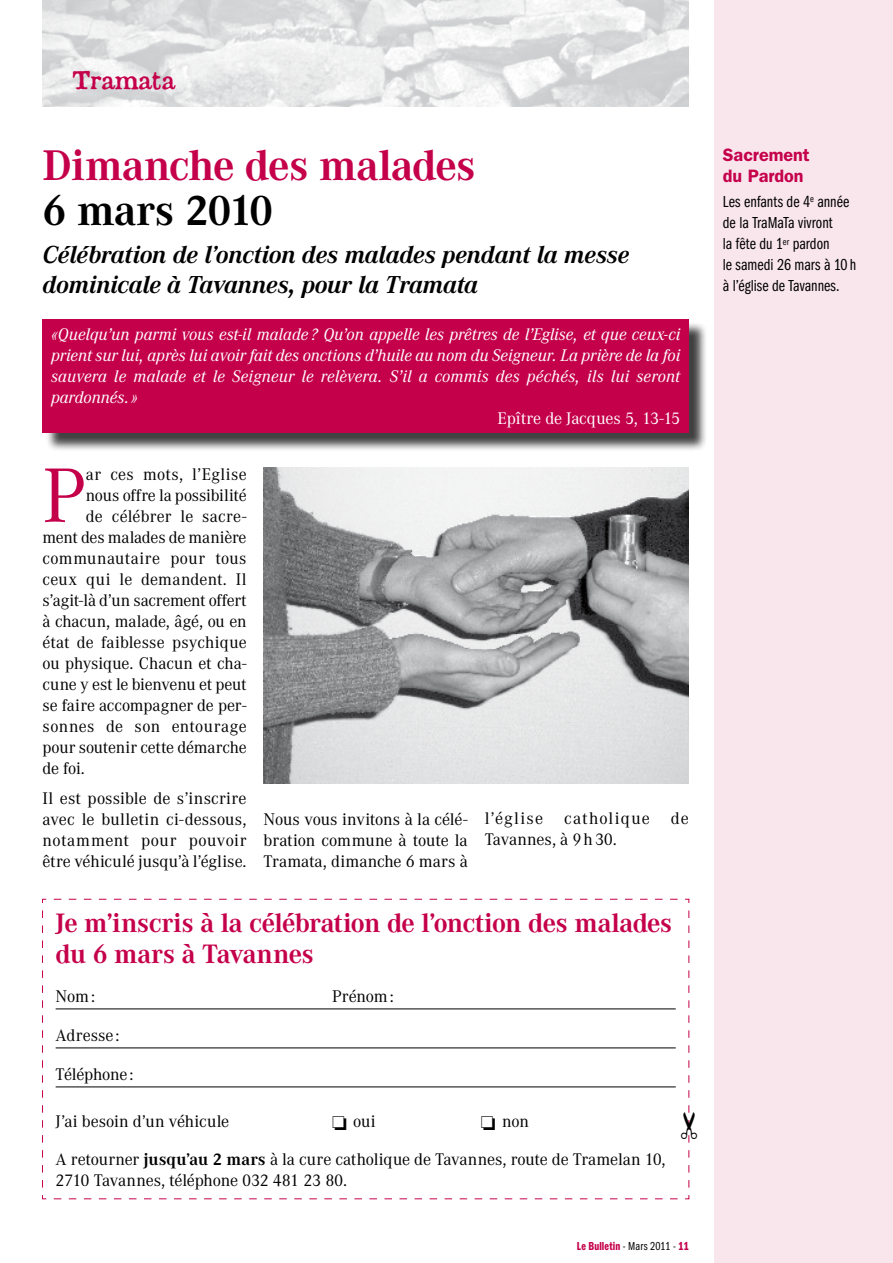
<style>
.page{position:relative;width:893px;height:1263px;background:#fff}
.page>*{position:absolute;margin:0;border:0;box-sizing:border-box;transform-origin:0 0}
.t1{font:75.6px "Corporate ABQ";color:#c5004b}
.t2{font:700 42px "Corporate ABQ";letter-spacing:-.02em;color:#c5004b}
.t3{font:700 42px "Corporate ABQ";letter-spacing:-.03em;color:#000}
.t4{font:700 26.1px/31.5px "Corporate ABQ";letter-spacing:-.02em;color:#c5004b}
.t5{font:italic 700 24px/30px "Corporate ABQ";letter-spacing:-.015em;color:#000}
.t6{font:24px "Attic";color:#c5004b}
.t7{font:600 18px/21px "Franklin Gothic";color:#c5004b}
.t8{font:16.5px/21px "Corporate ABQ";color:#000;text-align:justify}
.t9{font:italic 16.5px/21px "Corporate ABQ";letter-spacing:.01em;color:#fff;text-align:justify}
.t10{font:16.5px/21px "Franklin Gothic Book Cmpr";color:#000}
.t11{font:16.5px "Corporate ABQ";letter-spacing:.025em;color:#000}
.t12{font:16.5px "Corporate ABQ";letter-spacing:-.01em;color:#fff}
.t13{font:16.5px "Corporate ABQ";letter-spacing:.03em;color:#000}
.t14{font:16.5px "Corporate ABQ";letter-spacing:.06em;color:#000}
.t15{font:12px "Franklin Gothic Demi Cmpr";letter-spacing:.015em;color:#c5004b}
.s1{font-weight:700}
.s2{font-family:"Franklin Gothic Book Cmpr";color:#000}
</style>
<div class="page">
<div style="left:714px;top:0;width:179px;height:1263px;background:#f9e6ed"></div>
<img style="left:43px;top:0;width:646px;height:106px">
<svg style="left:42px;top:898px;width:648px;height:301px"></svg>
<div style="left:45px;top:321px;width:662px;height:131px;background:#000;opacity:.75"></div>
<div style="left:43px;top:319px;width:646px;height:114px;background:#c5004b"></div>
<img style="left:264px;top:468px;width:425px;height:316px">
<svg style="left:681px;top:907px;width:9px;height:280px"></svg>
<h3 class="t6" style="left:72px;top:64px;width:105px">Tramata</h3>
<h2 class="t2" style="left:43px;top:140px;width:435px">Dimanche des malades</h2>
<h2 class="t3" style="left:43px;top:185px;width:232px">6 mars 2010</h2>
<h3 class="t5" style="left:43px;top:240px;width:588px">Célébration de l’onction des malades pendant la messe dominicale à Tavannes, pour la Tramata</h3>
<p class="t9" style="left:51px;top:324px;width:631px">«Quelqu’un parmi vous est-il malade ? Qu’on appelle les prêtres de l’Eglise, et que ceux-ci prient sur lui, après lui avoir fait des onctions d’huile au nom du Seigneur. La prière de la foi sauvera le malade et le Seigneur le relèvera. S’il a commis des péchés, ils lui seront pardonnés. »</p>
<p class="t12" style="left:498px;top:409px;width:184px">Epître de Jacques 5, 13-15</p>
<h1 class="t1" style="left:43px;top:452px;width:45px">P</h1>
<p class="t11" style="left:86px;top:465px;width:162px">ar ces mots, l’Eglise</p>
<p class="t8" style="left:86px;top:485px;width:162px">nous offre la possibilité</p>
<p class="t8" style="left:86px;top:506px;width:162px">de célébrer le sacre-</p>
<p class="t8" style="left:43px;top:527px;width:206px">ment des malades de manière</p>
<p class="t13" style="left:43px;top:549px;width:206px">communautaire pour tous</p>
<p class="t8" style="left:43px;top:569px;width:206px">ceux qui le demandent. Il</p>
<p class="t8" style="left:43px;top:590px;width:206px">s’agit-là d’un sacrement offert</p>
<p class="t8" style="left:43px;top:611px;width:206px">à chacun, malade, âgé, ou en</p>
<p class="t8" style="left:43px;top:632px;width:206px">état de faiblesse psychique</p>
<p class="t8" style="left:43px;top:653px;width:206px">ou physique. Chacun et cha-</p>
<p class="t8" style="left:43px;top:674px;width:206px">cune y est le bienvenu et peut</p>
<p class="t8" style="left:43px;top:695px;width:206px">se faire accompagner de per-</p>
<p class="t11" style="left:43px;top:717px;width:206px">sonnes de son entourage</p>
<p class="t8" style="left:43px;top:737px;width:206px">pour soutenir cette démarche</p>
<p class="t8" style="left:43px;top:758px;width:44px">de foi.</p>
<p class="t8" style="left:43px;top:787px;width:206px">Il est possible de s’inscrire avec le bulletin ci-dessous, notamment pour pouvoir être véhiculé jusqu’à l’église.</p>
<p class="t8" style="left:264px;top:809px;width:206px">Nous vous invitons à la célé&shy;bration commune à toute la Tramata, dimanche 6 mars à</p>
<p class="t8" style="left:485px;top:808px;width:60px">l’église</p>
<p class="t14" style="left:564px;top:808px;width:87px">catholique</p>
<p class="t8" style="left:671px;top:808px;width:20px">de</p>
<p class="t8" style="left:485px;top:829px;width:134px">Tavannes, à 9h30.</p>
<h3 class="t4" style="left:56px;top:907px;width:618px">Je m’inscris à la célébration de l’onction des malades du 6 mars à Tavannes</h3>
<p class="t8" style="left:56px;top:986px;width:41px">Nom:</p>
<p class="t8" style="left:332px;top:986px;width:63px">Prénom:</p>
<p class="t8" style="left:56px;top:1025px;width:65px">Adresse :</p>
<p class="t8" style="left:56px;top:1064px;width:79px">Téléphone :</p>
<p class="t8" style="left:56px;top:1111px;width:175px">J’ai besoin d’un véhicule</p>
<p class="t8" style="left:332px;top:1111px;width:45px">❏ oui</p>
<p class="t8" style="left:481px;top:1111px;width:50px">❏ non</p>
<p class="t8" style="left:56px;top:1149px;width:612px">A retourner <span class="s1">jusqu’au 2 mars</span> à la cure catholique de Tavannes, route de Tramelan 10,<br>2710 Tavannes, téléphone 032 481 23 80.</p>
<p class="t15" style="left:577px;top:1239px;width:114px">Le Bulletin <span class="s2">- Mars 2011 -</span> 11</p>
<p class="t7" style="left:723px;top:145px;width:88px">Sacrement du Pardon</p>
<p class="t10" style="left:723px;top:192px;width:135px">Les enfants de 4<sup>e</sup> année de la TraMaTa vivront<br>la fête du 1<sup>er</sup> pardon<br>le samedi 26 mars à 10 h à l’église de Tavannes.</p>
</div>
